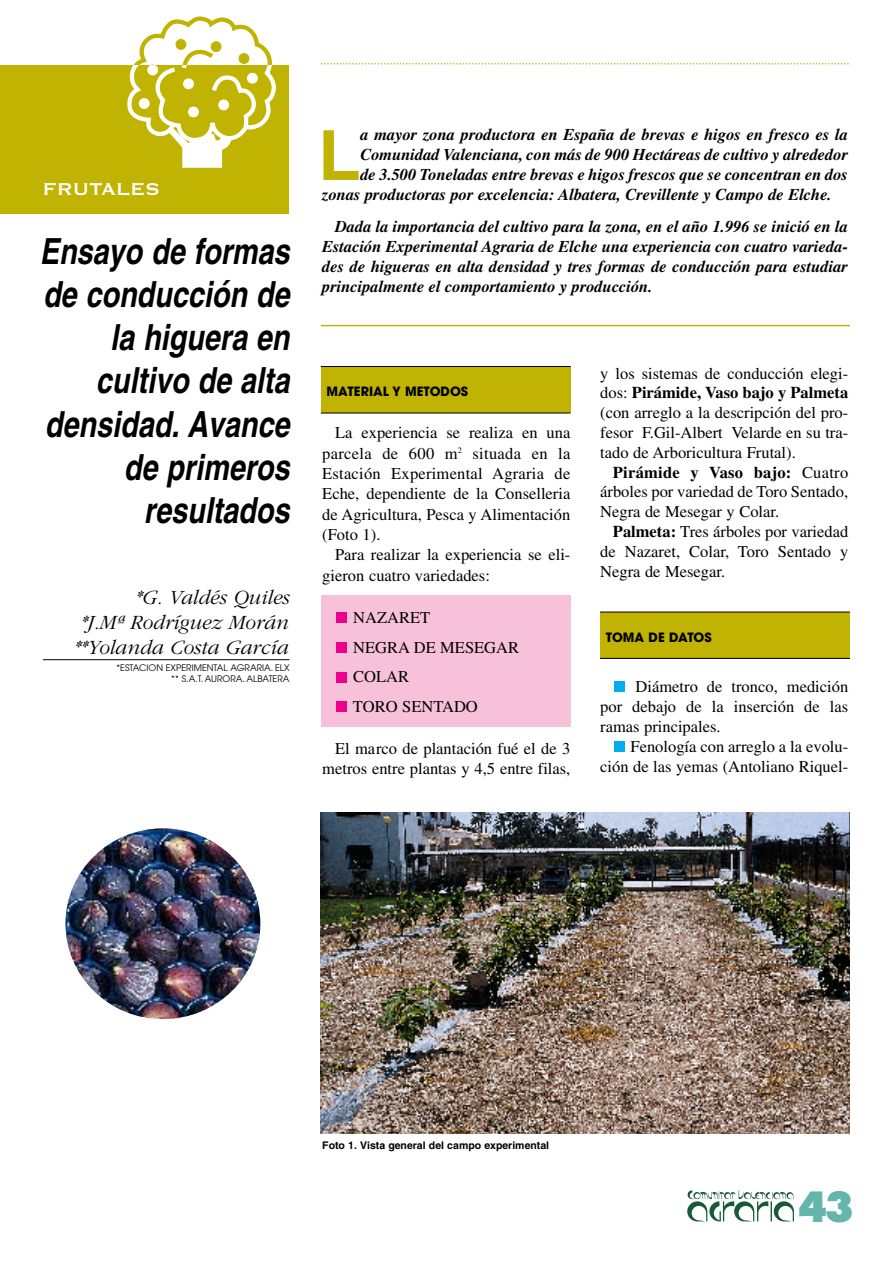
<style>
.page{position:relative;width:893px;height:1262px;background:#fff}
.page>*{position:absolute;margin:0;border:0;box-sizing:border-box;transform-origin:0 0}
.t1{font:700 69.3px "Helvetica";color:#c0b301}
.t2{font:800 40.5px "Futura";color:#64b5ac;scale:.9 1}
.t3{font:italic 700 36px/43.2px "Helvetica";color:#000;text-align:right;scale:.8 1}
.t4{font:22.5px "Copperplate Thirty One BC";color:#fff}
.t5{font:italic 300 21px/25.2px "Garamond";color:#000;text-align:right}
.t6{font:16.5px/19.8px "Times";color:#000;text-align:justify}
.t7{font:italic 700 16.5px/19.8px "Times";letter-spacing:-.005em;color:#000;text-align:justify}
.t8{font:700 12.75px "Avant Garde";color:#000}
.t9{font:700 10.5px "Helvetica";color:#000}
.t10{font:9px/10.8px "Avant Garde";color:#000;text-align:right}
.s1{font-weight:700}
</style>
<div class="page">
<img style="left:321px;top:812px;width:528px;height:321px">
<div style="left:321px;top:595px;width:249px;height:132px;background:#f7c1d9"></div>
<div style="left:614px;top:741px;width:11px;height:11px;background:#00aeef"></div>
<div style="left:614px;top:681px;width:11px;height:11px;background:#00aeef"></div>
<div style="left:336px;top:701px;width:11px;height:11px;background:#ed028c"></div>
<div style="left:336px;top:672px;width:11px;height:10px;background:#ed028c"></div>
<div style="left:336px;top:642px;width:11px;height:10px;background:#ed028c"></div>
<div style="left:336px;top:612px;width:11px;height:11px;background:#ed028c"></div>
<hr style="left:43px;top:659px;width:246px;height:1px;background:#000">
<svg style="left:321px;top:63px;width:528px;height:1px"></svg>
<div style="left:321px;top:366px;width:249px;height:47px;background:#c0b301"></div>
<hr style="left:321px;top:366px;width:249px;height:1px;background:#000">
<hr style="left:321px;top:413px;width:249px;height:1px;background:#000">
<hr style="left:321px;top:325px;width:528px;height:1px;background:#c0b301">
<div style="left:0;top:65px;width:289px;height:149px;background:#c0b301"></div>
<svg style="left:127px;top:16px;width:149px;height:152px"></svg>
<div style="left:247px;top:73px;width:10px;height:10px;background:#fff;border:1px solid #fff;border-radius:50%"></div>
<div style="left:218px;top:100px;width:11px;height:10px;background:#fff;border:1px solid #fff;border-radius:50%"></div>
<div style="left:183px;top:79px;width:11px;height:10px;background:#fff;border:1px solid #fff;border-radius:50%"></div>
<div style="left:147px;top:65px;width:11px;height:10px;background:#fff;border:1px solid #fff;border-radius:50%"></div>
<div style="left:139px;top:98px;width:10px;height:11px;background:#fff;border:1px solid #fff;border-radius:50%"></div>
<div style="left:188px;top:107px;width:11px;height:10px;background:#fff;border:1px solid #fff;border-radius:50%"></div>
<img style="left:65px;top:828px;width:195px;height:191px;border-radius:50%">
<div style="left:600px;top:612px;width:249px;height:46px;background:#c0b301"></div>
<hr style="left:600px;top:612px;width:249px;height:1px;background:#000">
<hr style="left:600px;top:658px;width:249px;height:1px;background:#000">
<svg style="left:687px;top:1190px;width:107px;height:31px"></svg>
<h3 class="t4" style="left:43px;top:174px;width:119px">FRUTALES</h3>
<h3 class="t3" style="left:40px;top:233px;width:314px">Ensayo de formas de conducción de la higuera en cultivo de alta densidad. Avance de primeros resultados</h3>
<p class="t5" style="left:73px;top:586px;width:217px">*G. Valdés Quiles<br>*J.Mª Rodríguez Morán **Yolanda Costa García</p>
<p class="t10" style="left:116px;top:663px;width:175px">*ESTACION EXPERIMENTAL AGRARIA. ELX ** S.A.T. AURORA. ALBATERA</p>
<h1 class="t1" style="left:318px;top:130px;width:44px">L</h1>
<p class="t7" style="left:360px;top:126px;width:489px">a mayor zona productora en España de brevas e higos en fresco es la</p>
<p class="t7" style="left:360px;top:146px;width:489px">Comunidad Valenciana, con más de 900 Hectáreas de cultivo y alrededor</p>
<p class="t7" style="left:360px;top:166px;width:489px">de 3.500 Toneladas entre brevas e higos frescos que se concentran en dos</p>
<p class="t7" style="left:322px;top:186px;width:511px">zonas productoras por excelencia: Albatera, Crevillente y Campo de Elche.</p>
<p class="t7" style="left:322px;top:218px;width:527px;text-indent:13px">Dada la importancia del cultivo para la zona, en el año 1.996 se inició en la Estación Experimental Agraria de Elche una experiencia con cuatro varieda&shy;des de higueras en alta densidad y tres formas de conducción para estudiar principalmente el comportamiento y producción.</p>
<p class="t8" style="left:326px;top:387px;width:143px">MATERIAL Y METODOS</p>
<p class="t6" style="left:322px;top:424px;width:250px;line-height:20.4px;text-indent:13px">La experiencia se realiza en una parcela de 600 m<sup>2</sup> situada en la Estación Experimental Agraria de Eche, dependiente de la Conselleria de Agricultura, Pesca y Alimentación (Foto 1).</p>
<p class="t6" style="left:322px;top:546px;width:249px;line-height:20.4px;text-indent:13px">Para realizar la experiencia se eli&shy;gieron cuatro variedades:</p>
<p class="t6" style="left:353px;top:604px;width:168px;line-height:29.7px;text-align:left">NAZARET<br>NEGRA DE MESEGAR<br>COLAR<br>TORO SENTADO</p>
<p class="t6" style="left:322px;top:739px;width:249px;line-height:20.2px;text-align:right">El marco de plantación fué el de 3 metros entre plantas y 4,5 entre filas,</p>
<p class="t6" style="left:600px;top:365px;width:249px">y los sistemas de conducción elegi&shy;dos: <span class="s1">Pirámide, Vaso bajo y Palmeta </span>(con arreglo a la descripción del pro&shy;fesor F.Gil-Albert Velarde en su tra&shy;tado de Arboricultura Frutal).</p>
<p class="t6" style="left:600px;top:464px;width:249px;text-indent:13px"><span class="s1">Pirámide y Vaso bajo:</span> Cuatro árboles por variedad de Toro Sentado, Negra de Mesegar y Colar.</p>
<p class="t6" style="left:600px;top:523px;width:249px;text-indent:13px"><span class="s1">Palmeta:</span> Tres árboles por variedad de Nazaret, Colar, Toro Sentado y Negra de Mesegar.</p>
<p class="t8" style="left:606px;top:632px;width:107px">TOMA DE DATOS</p>
<p class="t6" style="left:600px;top:678px;width:249px;text-indent:35px">Diámetro de tronco, medición por debajo de la inserción de las ramas principales.</p>
<p class="t6" style="left:600px;top:738px;width:249px;text-align:right">Fenología con arreglo a la evolu&shy;ción de las yemas (Antoliano Riquel-</p>
<p class="t9" style="left:322px;top:1141px;width:228px">Foto 1. Vista general del campo experimental</p>
<h2 class="t2" style="left:797px;top:1189px;width:65px">43</h2>
</div>
